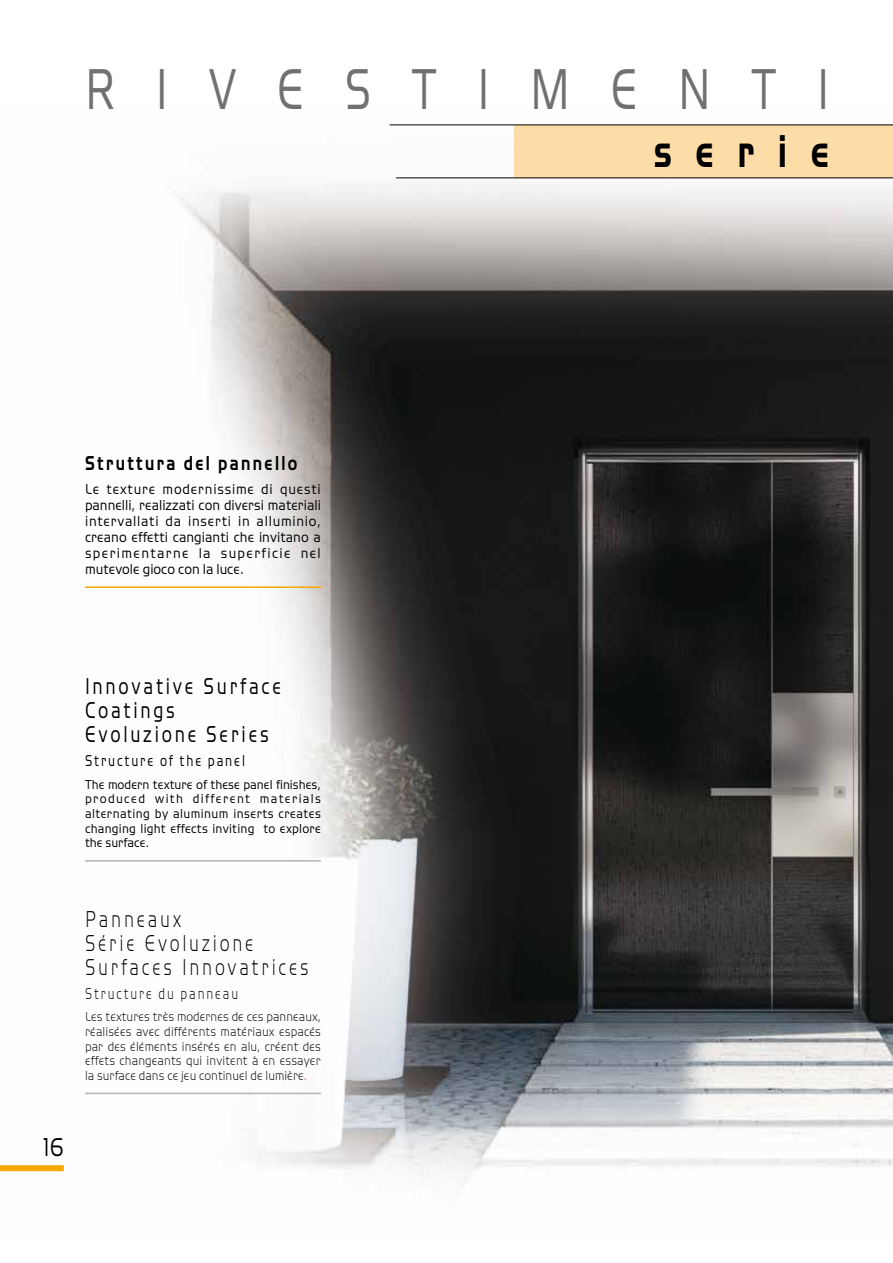
<style>
.page{position:relative;width:893px;height:1263px;background:#fff}
.page>*{position:absolute;margin:0;border:0;box-sizing:border-box;transform-origin:0 0}
.t1{font:60px "Handel Gothic ITC Std";letter-spacing:.9em;color:#707172;scale:.75 1}
.t2{font:700 48px "Handel Gothic ITC Std";letter-spacing:.65em;color:#000;scale:.75 1}
.t3{font:27px "Handel Gothic ITC Std";color:#000;scale:.75 1}
.t4{font:300 24px/24px "Handel Gothic ITC Com";letter-spacing:.15em;color:#000;scale:.75 1}
.t5{font:24px/24px "Handel Gothic ITC Std";letter-spacing:.15em;color:#000;scale:.75 1}
.t6{font:700 21px "Handel Gothic ITC Std";letter-spacing:.15em;color:#000;scale:.75 1}
.t7{font:16.5px "Handel Gothic ITC Std";letter-spacing:.15em;color:#000;scale:.75 1}
.t8{font:300 16.5px "Handel Gothic ITC Com";letter-spacing:.15em;color:#000;scale:.75 1}
.t9{font:15px/16px "Handel Gothic ITC Std";letter-spacing:.1em;color:#000;text-align:justify;scale:.9 1}
.t10{font:300 13.5px/14.7px "Handel Gothic ITC Com";color:#000;text-align:justify;scale:.9 1}
.t11{font:13.5px/14.7px "Handel Gothic ITC Std";letter-spacing:.015em;color:#000;text-align:justify;scale:.9 1}
.s1{color:#cd071e}
</style>
<div class="page">
<img style="left:0;top:124px;width:893px;height:1062px">
<hr style="left:85px;top:586px;width:236px;height:2px;background:#f7a800">
<hr style="left:85px;top:860px;width:236px;height:1px;background:#b1b3b4">
<hr style="left:85px;top:1093px;width:236px;height:1px;background:#b1b3b4">
<div style="left:514px;top:125px;width:379px;height:53px;background:#fddda7"></div>
<hr style="left:390px;top:125px;width:503px;height:1px;background:#000">
<div style="left:0;top:1165px;width:64px;height:6px;background:#f7a800"></div>
<hr style="left:396px;top:177px;width:497px;height:1px;background:#000">
<h1 class="t1" style="left:85px;top:57px;width:994px">RIVESTIMENTI</h1>
<h2 class="t2" style="left:654px;top:124px;width:235px">serie</h2>
<h3 class="t6" style="left:85px;top:451px;width:285px">Struttura del pannello</h3>
<p class="t9" style="left:85px;top:480px;width:264px">Le texture modernissime di questi pannelli, realizzati con diversi materiali intervallati da inserti in alluminio, creano effetti cangianti che invitano a sperimentarne la superficie nel mutevole gioco con la luce.</p>
<h3 class="t5" style="left:85px;top:674px;width:263px">Innovative Surface<br>Coatings<br>Evoluzione Series</h3>
<p class="t7" style="left:85px;top:752px;width:215px">Structure of the panel</p>
<p class="t11" style="left:85px;top:776px;width:264px">The modern texture of these panel finishes, produced with different materials alternating by aluminum inserts creates changing light effects inviting to explore the surface.</p>
<h3 class="t3" style="left:43px;top:1132px;width:29px">16</h3>
<h3 class="t4" style="left:85px;top:906px;width:300px">Panneaux<br>Série Evoluzione<br>Surfaces Innovatrices</h3>
<p class="t8" style="left:85px;top:985px;width:206px">Structure du panneau</p>
<p class="t10" style="left:85px;top:1009px;width:264px">Les textures très modernes de ces panneaux, réalisées avec différents matériaux espacés par des éléments insérés en alu, créent des effets changeants qui invitent à en essayer la surface dans ce jeu continuel de lumière<span class="s1">.</span></p>
</div>
